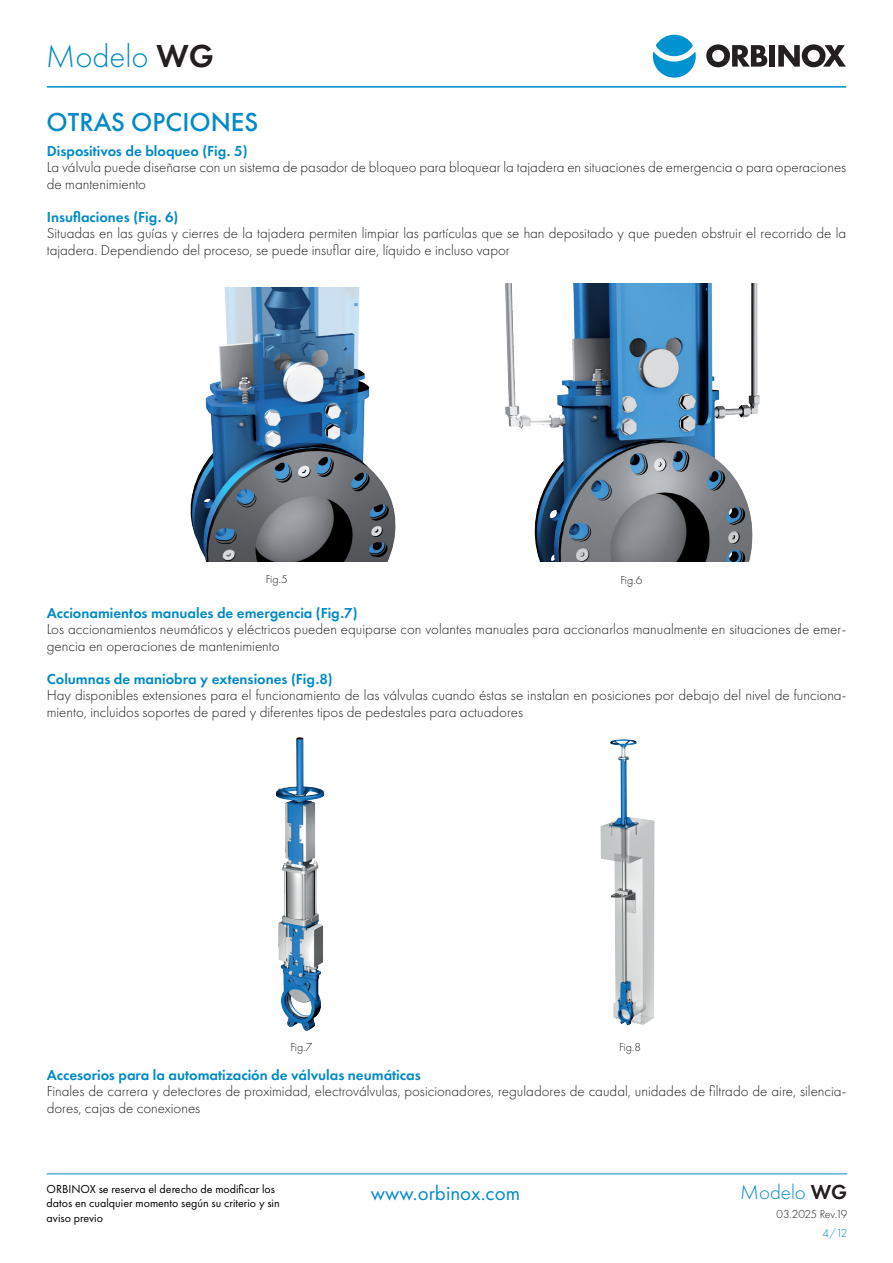
<style>
.page{position:relative;width:893px;height:1263px;background:#fff}
.page>*{position:absolute;margin:0;border:0;box-sizing:border-box;transform-origin:0 0}
.Modelo{font:300 33px "Futura PT";color:#008ac8}
.títulos_n1{font:500 27px "Futura PT";color:#008ac8}
.t1{font:21px "Futura PT";color:#008ac8}
.Modelo_folio{font:300 21px "Futura PT";color:#008ac8}
.cuerpo{font:300 15px/16.5px "Futura PT";color:#231f20}
.sub-titulos{font:600 15px "Futura PT";color:#008ac8}
.base{font:12px/14.4px "Futura PT";color:#000}
.pie{font:300 12px "Futura PT";letter-spacing:-.015em;color:#231f20}
.base-2{font:300 12px "Futura PT";letter-spacing:-.04em;color:#231f20}
.base-3{font:300 12px "Futura PT";color:#008ac8}
.s1{font-weight:600;color:#231f20}
</style>
<div class="page">
<hr style="left:47px;top:1173px;width:800px;height:1px;background:#008ac8">
<hr style="left:47px;top:86px;width:799px;height:2px;background:#008ac8">
<div style="left:656px;top:35px;width:37px;height:21px;background:#0093d0;border-radius:50%"></div>
<svg style="left:653px;top:51px;width:43px;height:27px"></svg>
<svg style="left:706px;top:44px;width:61px;height:23px"></svg>
<div style="left:770px;top:45px;width:5px;height:22px;background:#231f20"></div>
<svg style="left:778px;top:44px;width:68px;height:23px"></svg>
<img style="left:190px;top:288px;width:206px;height:273px">
<img style="left:275px;top:737px;width:50px;height:294px">
<img style="left:505px;top:284px;width:255px;height:278px">
<img style="left:600px;top:739px;width:55px;height:287px">
<p class="Modelo" style="left:46px;top:37px;width:170px">Modelo <span class="s1">WG</span></p>
<p class="títulos_n1" style="left:47px;top:106px;width:213px">OTRAS OPCIONES</p>
<p class="sub-titulos" style="left:47px;top:141px;width:202px">Dispositivos de bloqueo (Fig. 5)</p>
<p class="cuerpo" style="left:47px;top:159px;width:801px">La válvula puede diseñarse con un sistema de pasador de bloqueo para bloquear la tajadera en situaciones de emergencia o para operaciones de mantenimiento</p>
<p class="sub-titulos" style="left:47px;top:207px;width:133px">Insuflaciones (Fig. 6)</p>
<p class="cuerpo" style="left:47px;top:225px;width:801px">Situadas en las guías y cierres de la tajadera permiten limpiar las partículas que se han depositado y que pueden obstruir el recorrido de la tajadera. Dependiendo del proceso, se puede insuflar aire, líquido e incluso vapor</p>
<p class="pie" style="left:266px;top:572px;width:23px">Fig.5</p>
<p class="pie" style="left:620px;top:573px;width:23px">Fig.6</p>
<p class="sub-titulos" style="left:47px;top:603px;width:312px">Accionamientos manuales de emergencia (Fig.7)</p>
<p class="cuerpo" style="left:47px;top:621px;width:801px">Los accionamientos neumáticos y eléctricos pueden equiparse con volantes manuales para accionarlos manualmente en situaciones de emer&shy;gencia en operaciones de mantenimiento</p>
<p class="sub-titulos" style="left:47px;top:669px;width:287px">Columnas de maniobra y extensiones (Fig.8)</p>
<p class="cuerpo" style="left:47px;top:687px;width:801px">Hay disponibles extensiones para el funcionamiento de las válvulas cuando éstas se instalan en posiciones por debajo del nivel de funciona&shy;miento, incluidos soportes de pared y diferentes tipos de pedestales para actuadores</p>
<p class="pie" style="left:290px;top:1040px;width:24px">Fig.7</p>
<p class="pie" style="left:619px;top:1040px;width:23px">Fig.8</p>
<p class="sub-titulos" style="left:47px;top:1065px;width:375px">Accesorios para la automatización de válvulas neumáticas</p>
<p class="cuerpo" style="left:47px;top:1083px;width:801px">Finales de carrera y detectores de proximidad, electroválvulas, posicionadores, reguladores de caudal, unidades de filtrado de aire, silencia&shy;dores, cajas de conexiones</p>
<p class="base" style="left:47px;top:1182px;width:230px">ORBINOX se reserva el derecho de modificar los</p>
<h3 class="t1" style="left:371px;top:1180px;width:151px">www.orbinox.com</h3>
<p class="base" style="left:47px;top:1196px;width:235px">datos en cualquier momento según su criterio y sin aviso previo</p>
<p class="Modelo_folio" style="left:740px;top:1180px;width:108px">Modelo <span class="s1">WG</span></p>
<p class="base-2" style="left:776px;top:1207px;width:72px">03.2025 Rev.19</p>
<p class="base-3" style="left:823px;top:1226px;width:26px">4/12</p>
</div>
